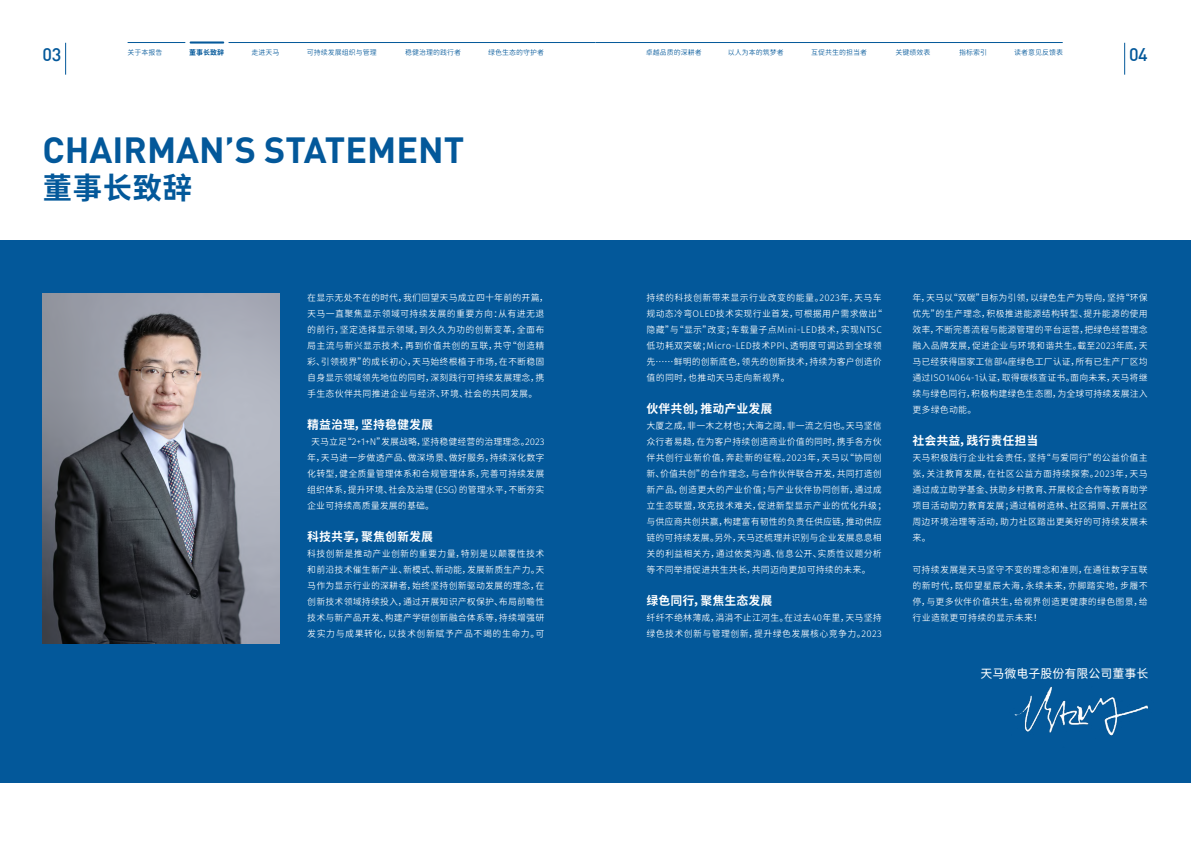
<style>
.page{position:relative;width:1191px;height:842px;background:#fff}
.page>*{position:absolute;margin:0;border:0;box-sizing:border-box;transform-origin:0 0}
.t1{font:700 36px "DIN";color:#03589a}
.t2{font:700 30px "Glow Sans SC";color:#03589a}
.t3{font:500 18px "DIN";color:#03589a}
.t4{font:700 12px "Glow Sans SC";color:#fff}
.t5{font:12px "Glow Sans SC";color:#fff}
.t6{font:9px/16px "Glow Sans SC";letter-spacing:.02em;color:#fff;text-align:justify}
.t7{font:7px "Glow Sans SC";color:#03589a}
.t8{font:700 7px "Glow Sans SC";color:#03589a}
</style>
<div class="page">
<div style="left:0;top:240px;width:1191px;height:542px;background:#03589a"></div>
<hr style="left:228px;top:42px;width:367px;height:1px;background:#03589a">
<hr style="left:128px;top:42px;width:57px;height:1px;background:#03589a">
<hr style="left:190px;top:41px;width:34px;height:3px;background:#03589a">
<hr style="left:65px;top:43px;width:1px;height:32px;background:#03589a">
<hr style="left:595px;top:42px;width:467px;height:1px;background:#03589a">
<hr style="left:1124px;top:43px;width:1px;height:32px;background:#03589a">
<img style="left:43px;top:293px;width:237px;height:350px">
<img style="left:1014px;top:686px;width:135px;height:50px">
<h3 class="t3" style="left:43px;top:43px;width:20px">03</h3>
<p class="t7" style="left:646px;top:48px;width:57px">卓越品质的深耕者</p>
<p class="t7" style="left:728px;top:48px;width:57px">以人为本的筑梦者</p>
<p class="t7" style="left:811px;top:48px;width:57px">互促共生的担当者</p>
<p class="t7" style="left:895px;top:48px;width:36px">关键绩效表</p>
<p class="t7" style="left:959px;top:48px;width:29px">指标索引</p>
<p class="t7" style="left:1014px;top:48px;width:51px">读者意见反馈表</p>
<h3 class="t3" style="left:1129px;top:43px;width:20px">04</h3>
<p class="t7" style="left:128px;top:48px;width:36px">关于本报告</p>
<p class="t8" style="left:189px;top:48px;width:36px">董事长致辞</p>
<p class="t7" style="left:252px;top:48px;width:29px">走进天马</p>
<p class="t7" style="left:307px;top:48px;width:71px">可持续发展组织与管理</p>
<p class="t7" style="left:405px;top:48px;width:57px">稳健治理的践行者</p>
<p class="t7" style="left:488px;top:48px;width:57px">绿色生态的守护者</p>
<h1 class="t1" style="left:43px;top:127px;width:423px">CHAIRMAN’S STATEMENT</h1>
<h2 class="t2" style="left:43px;top:169px;width:151px">董事长致辞</h2>
<p class="t6" style="left:307px;top:290px;width:242px;text-align:left">在显示无处不在的时代，我们回望天马成立四十年前的开篇，天马一直聚焦显示领域可持续发展的重要方向：从有进无退的前行，坚定选择显示领域，到久久为功的创新变革，全面布局主流与新兴显示技术，再到价值共创的互联，共守“创造精彩、引领视界”的成长初心，天马始终根植于市场，在不断稳固自身显示领域领先地位的同时，深刻践行可持续发展理念，携手生态伙伴共同推进企业与经济、环境、社会的共同发展。</p>
<h3 class="t4" style="left:307px;top:417px;width:127px">精益治理，坚持稳健发展</h3>
<p class="t6" style="left:307px;top:434px;width:239px;text-indent:4px">天马立足“2+1+N”发展战略，坚持稳健经营的治理理念。2023年，天马进一步做透产品、做深场景、做好服务，持续深化数字化转型，健全质量管理体系和合规管理体系，完善可持续发展组织体系，提升环境、社会及治理（ESG）的管理水平，不断夯实企业可持续高质量发展的基础。</p>
<h3 class="t4" style="left:307px;top:529px;width:127px">科技共享，聚焦创新发展</h3>
<p class="t6" style="left:307px;top:546px;width:239px">科技创新是推动产业创新的重要力量，特别是以颠覆性技术和前沿技术催生新产业、新模式、新动能，发展新质生产力。天马作为显示行业的深耕者，始终坚持创新驱动发展的理念，在创新技术领域持续投入，通过开展知识产权保护、布局前瞻性技术与新产品开发、构建产学研创新融合体系等，持续增强研发实力与成果转化，以技术创新赋予产品不竭的生命力。可</p>
<p class="t6" style="left:646px;top:290px;width:237px">持续的科技创新带来显示行业改变的能量。2023年，天马车规动态冷弯OLED技术实现行业首发，可根据用户需求做出“隐藏”与“显示”改变；车载量子点Mini-LED技术，实现NTSC低功耗双突破；Micro-LED技术PPI、透明度可调达到全球领先……鲜明的创新底色，领先的创新技术，持续为客户创造价值的同时，也推动天马走向新视界。</p>
<h3 class="t4" style="left:646px;top:401px;width:127px">伙伴共创，推动产业发展</h3>
<p class="t6" style="left:646px;top:418px;width:241px;text-align:left">大厦之成，非一木之材也；大海之阔，非一流之归也。天马坚信众行者易趋，在为客户持续创造商业价值的同时，携手各方伙伴共创行业新价值，奔赴新的征程。2023年，天马以“协同创新、价值共创”的合作理念，与合作伙伴联合开发，共同打造创新产品，创造更大的产业价值；与产业伙伴协同创新，通过成立生态联盟，攻克技术难关，促进新型显示产业的优化升级；与供应商共创共赢，构建富有韧性的负责任供应链，推动供应链的可持续发展。另外，天马还梳理并识别与企业发展息息相关的利益相关方，通过依类沟通、信息公开、实质性议题分析等不同举措促进共生共长，共同迈向更加可持续的未来。</p>
<h3 class="t4" style="left:646px;top:593px;width:127px">绿色同行，聚焦生态发展</h3>
<p class="t6" style="left:646px;top:610px;width:237px">纤纤不绝林薄成，涓涓不止江河生。在过去40年里，天马坚持绿色技术创新与管理创新，提升绿色发展核心竞争力。2023</p>
<p class="t6" style="left:912px;top:290px;width:237px">年，天马以“双碳”目标为引领，以绿色生产为导向，坚持“环保优先”的生产理念，积极推进能源结构转型、提升能源的使用效率，不断完善流程与能源管理的平台运营，把绿色经营理念融入品牌发展，促进企业与环境和谐共生。截至2023年底，天马已经获得国家工信部4座绿色工厂认证，所有已生产厂区均通过ISO14064-1认证，取得碳核查证书。面向未来，天马将继续与绿色同行，积极构建绿色生态圈，为全球可持续发展注入更多绿色动能。</p>
<h3 class="t4" style="left:912px;top:433px;width:127px">社会共益，践行责任担当</h3>
<p class="t6" style="left:912px;top:450px;width:237px">天马积极践行企业社会责任，坚持“与爱同行”的公益价值主张，关注教育发展，在社区公益方面持续探索。2023年，天马通过成立助学基金、扶助乡村教育、开展校企合作等教育助学项目活动助力教育发展；通过植树造林、社区捐赠、开展社区周边环境治理等活动，助力社区踏出更美好的可持续发展未来。</p>
<p class="t6" style="left:912px;top:562px;width:237px">可持续发展是天马坚守不变的理念和准则，在通往数字互联的新时代，既仰望星辰大海，永续未来，亦脚踏实地，步履不停，与更多伙伴价值共生，给视界创造更健康的绿色图景，给行业造就更可持续的显示未来！</p>
<h3 class="t5" style="left:980px;top:666px;width:169px">天马微电子股份有限公司董事长</h3>
</div>
